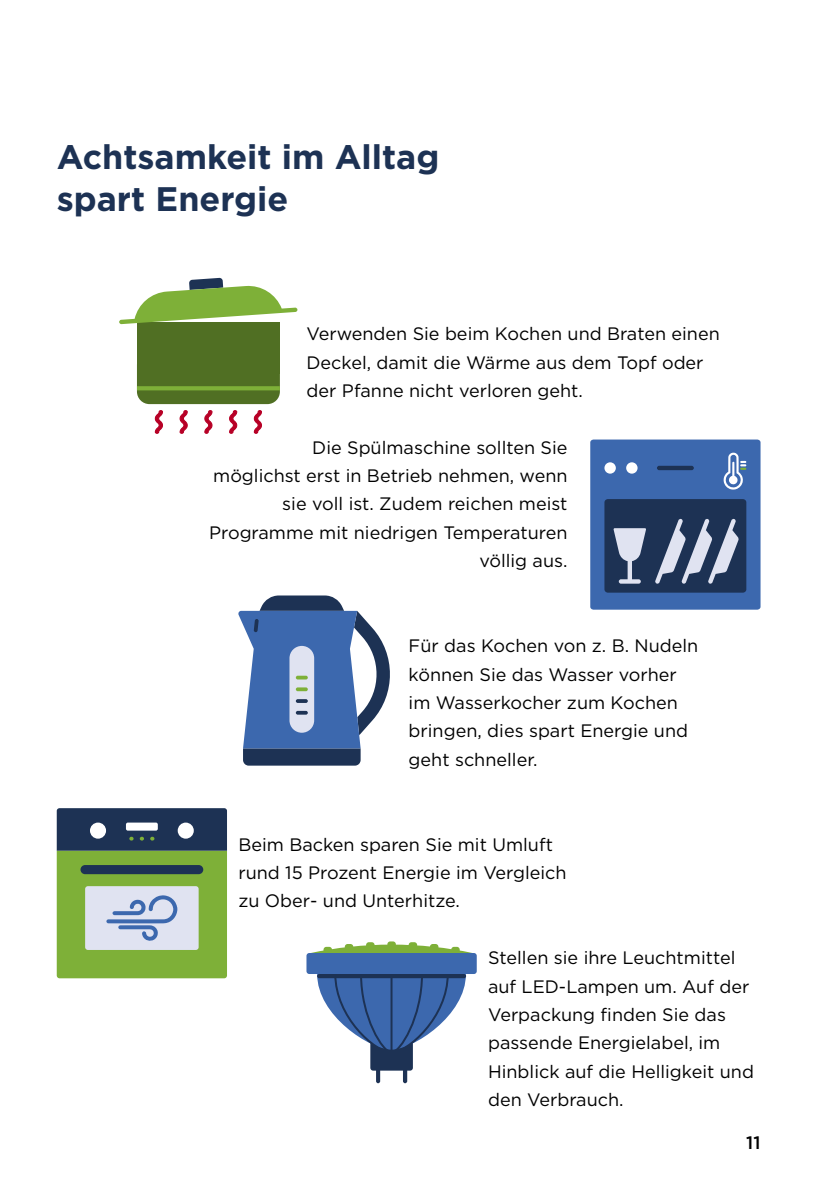
<style>
.page{position:relative;width:840px;height:1191px;background:#fff}
.page>*{position:absolute;margin:0;border:0;box-sizing:border-box;transform-origin:0 0}
.t1{font:700 34px/42px "Gotham";color:#1d3254}
.t2{font:18px/28.4px "Gotham";color:#000}
.t3{font:500 18px "Gotham";color:#000}
</style>
<div class="page">
<svg style="left:238px;top:595px;width:152px;height:170px"></svg>
<div style="left:590px;top:439px;width:170px;height:170px;background:#3c68ae;border-radius:3px"></div>
<div style="left:604px;top:462px;width:11px;height:11px;background:#fff;border-radius:50%"></div>
<div style="left:625px;top:462px;width:12px;height:11px;background:#fff;border-radius:50%"></div>
<hr style="left:656px;top:466px;width:37px;height:4px;background:#1d3254;border-radius:2px">
<div style="left:604px;top:499px;width:142px;height:93px;background:#1d3254;border-radius:3px"></div>
<svg style="left:655px;top:518px;width:83px;height:65px"></svg>
<svg style="left:613px;top:528px;width:32px;height:55px"></svg>
<svg style="left:723px;top:453px;width:23px;height:36px"></svg>
<svg style="left:57px;top:808px;width:170px;height:170px;background:#7a9970"></svg>
<div style="left:137px;top:322px;width:143px;height:52px;background:#506f23"></div>
<div style="left:137px;top:352px;width:143px;height:52px;background:#506f23;border-radius:12px"></div>
<svg style="left:137px;top:386px;width:143px;height:4px"></svg>
<svg style="left:119px;top:278px;width:178px;height:46px"></svg>
<svg style="left:154px;top:410px;width:9px;height:24px"></svg>
<svg style="left:179px;top:410px;width:9px;height:24px"></svg>
<svg style="left:229px;top:410px;width:9px;height:24px"></svg>
<svg style="left:204px;top:410px;width:9px;height:24px"></svg>
<svg style="left:253px;top:410px;width:9px;height:24px"></svg>
<div style="left:370px;top:1028px;width:42px;height:42px;background:#1d3254;border-radius:3px"></div>
<hr style="left:376px;top:1049px;width:4px;height:34px;background:#1d3254;border-radius:2px">
<div style="left:366px;top:942px;width:8px;height:7px;background:#7eb038;border-radius:3px"></div>
<div style="left:387px;top:941px;width:8px;height:7px;background:#7eb038;border-radius:3px"></div>
<div style="left:408px;top:942px;width:9px;height:7px;background:#7eb038;border-radius:3px"></div>
<hr style="left:403px;top:1049px;width:4px;height:34px;background:#1d3254;border-radius:2px">
<div style="left:306px;top:953px;width:170px;height:21px;background:#3c68ae;border-radius:3px"></div>
<svg style="left:311px;top:944px;width:161px;height:9px"></svg>
<hr style="left:317px;top:974px;width:149px;height:4px;background:#1d3254;border-radius:2px">
<svg style="left:317px;top:974px;width:148px;height:80px"></svg>
<hr style="left:390px;top:974px;width:2px;height:79px;background:#1d3254">
<h1 class="t1" style="left:57px;top:136px;width:384px">Achtsamkeit im Alltag spart Energie</h1>
<p class="t2" style="left:306px;top:319px;width:414px">Verwenden Sie beim Kochen und Braten einen<br>Deckel, damit die Wärme aus dem Topf oder der Pfanne nicht verloren geht.</p>
<p class="t2" style="left:209px;top:433px;width:360px;text-align:right">Die Spülmaschine sollten Sie<br>möglichst erst in Betrieb nehmen, wenn sie voll ist. Zudem reichen meist<br>Programme mit niedrigen Temperaturen völlig aus.</p>
<p class="t2" style="left:408px;top:631px;width:291px">Für das Kochen von z. B. Nudeln können Sie das Wasser vorher im Wasserkocher zum Kochen bringen, dies spart Energie und geht schneller.</p>
<p class="t2" style="left:238px;top:829px;width:329px">Beim Backen sparen Sie mit Umluft rund 15 Prozent Energie im Vergleich zu Ober- und Unterhitze.</p>
<p class="t2" style="left:488px;top:943px;width:267px">Stellen sie ihre Leuchtmittel auf LED-Lampen um. Auf der<br>Verpackung finden Sie das passende Energielabel, im<br>Hinblick auf die Helligkeit und den Verbrauch.</p>
<p class="t3" style="left:745px;top:1130px;width:16px">11</p>
</div>
